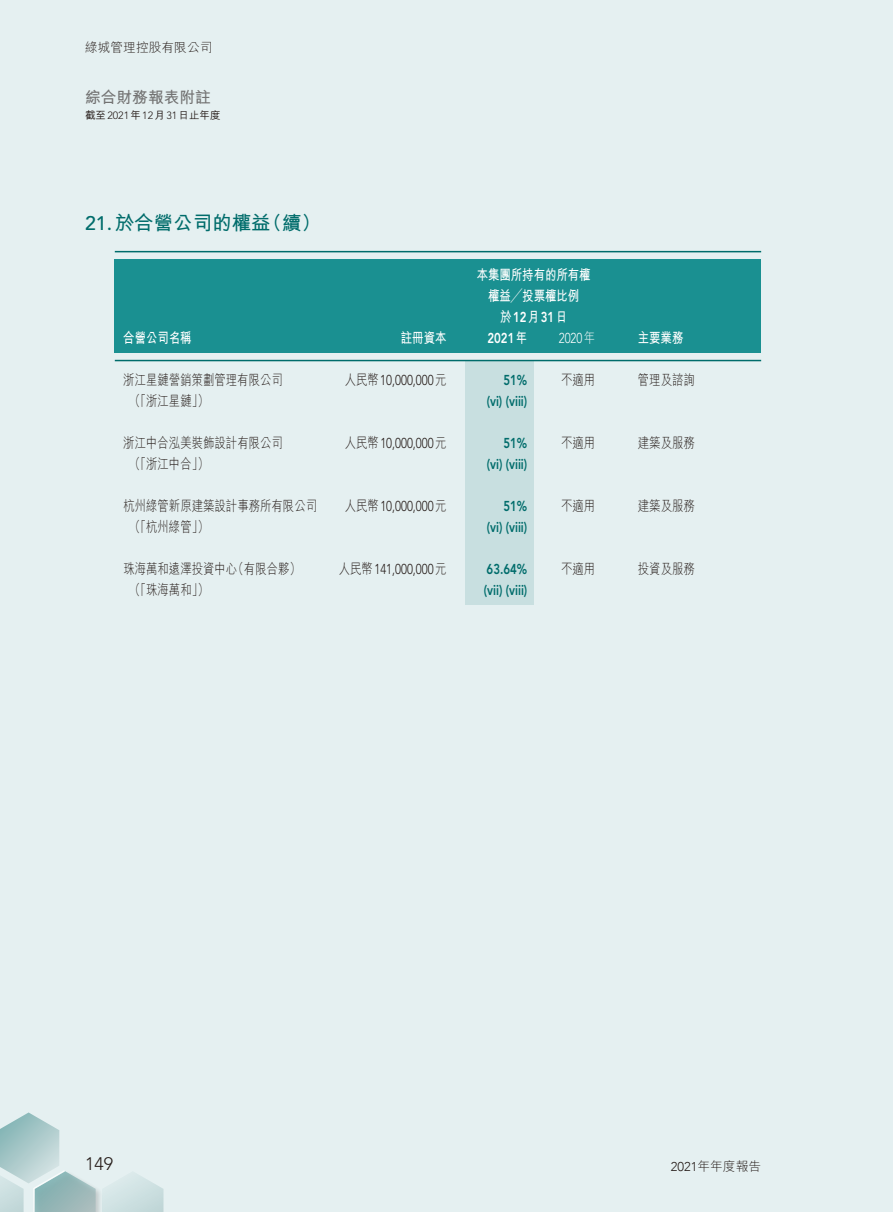
<style>
.page{position:relative;width:893px;height:1212px;background:#fff}
.page>*{position:absolute;margin:0;border:0;box-sizing:border-box;transform-origin:0 0}
.t1{font:700 19.5px "M Hei HK";color:#006c6b}
.t2{font:300 18px "Avenir LT Std";color:#231916}
.t3{font:700 15.75px "M Hei HK";color:#727272}
.t4{font:300 14.25px "M Hei HK";color:#231916;scale:.8 1}
.t5{font:300 14.25px "Avenir LT Std";color:#231916;scale:.8 1}
.t6{font:800 14.25px "Avenir LT Std";color:#006c6b;scale:.8 1}
.t7{font:700 14.25px/21px "M Hei HK";color:#fff;text-align:center;scale:.8 1}
.t8{font:800 14.25px "Avenir LT Std";color:#fff;scale:.8 1}
.t9{font:300 14.25px "Avenir LT Std";color:#fff;scale:.8 1}
.t10{font:300 12.75px "M Hei HK";color:#231916}
.t11{font:500 10.5px "M Hei HK";color:#231916}
.s1{font-family:"Avenir LT Std";font-weight:300}
.s2{font-family:"Avenir LT Std";font-weight:500}
.s3{font-family:"M Hei HK";font-weight:700}
.s4{font-family:"M Hei HK"}
.s5{font-family:"Avenir"}
</style>
<div class="page">
<div style="left:0;top:0;width:892px;height:1212px;background:#e5f0f1"></div>
<svg style="left:103px;top:1173px;width:60px;height:39px"></svg>
<div style="left:32px;top:1170px;width:71px;height:42px;background:#231916;opacity:.35"></div>
<svg style="left:0;top:1112px;width:96px;height:100px"></svg>
<div style="left:466px;top:360px;width:68px;height:245px;background:#c8dfe0"></div>
<div style="left:115px;top:259px;width:646px;height:94px;background:#1a9091"></div>
<hr style="left:115px;top:251px;width:646px;height:1px;background:#006c6b">
<hr style="left:115px;top:360px;width:646px;height:1px;background:#006c6b">
<p class="t10" style="left:85px;top:41px;width:129px">綠城管理控股有限公司</p>
<p class="t3" style="left:85px;top:85px;width:127px">綜合財務報表附註</p>
<p class="t11" style="left:85px;top:107px;width:137px">截至<span class="s1">2021</span>年<span class="s1">12</span>月<span class="s1">31</span>日止年度</p>
<h1 class="t1" style="left:85px;top:209px;width:187px"><span class="s2">21.</span>於合營公司的權益</h1>
<h1 class="t1" style="left:263px;top:209px;width:60px">（續(</h1>
<p class="t7" style="left:477px;top:263px;width:144px">本集團所持有的所有權權益╱投票權比例</p>
<p class="t8" style="left:500px;top:309px;width:85px"><span class="s3">於</span>12<span class="s3">月</span>31<span class="s3">日</span></p>
<p class="t7" style="left:123px;top:326px;width:87px">合營公司名稱</p>
<p class="t7" style="left:401px;top:326px;width:58px">註冊資本</p>
<p class="t8" style="left:487px;top:330px;width:51px">2021<span class="s3">年</span></p>
<p class="t9" style="left:559px;top:330px;width:47px">2020<span class="s4">年</span></p>
<p class="t7" style="left:638px;top:326px;width:58px">主要業務</p>
<p class="t4" style="left:123px;top:373px;width:201px">浙江星鏈營銷策劃管理有限公司</p>
<p class="t5" style="left:345px;top:372px;width:129px"><span class="s4">人民幣</span> 10,000,000<span class="s4">元</span></p>
<p class="t6" style="left:503px;top:372px;width:31px">51%</p>
<p class="t4" style="left:561px;top:373px;width:44px">不適用</p>
<p class="t4" style="left:638px;top:373px;width:73px">管理及諮詢</p>
<p class="t4" style="left:129px;top:394px;width:101px">（「浙江星鏈」）</p>
<p class="t6" style="left:487px;top:393px;width:52px">(vi) (viii(</p>
<p class="t4" style="left:123px;top:436px;width:201px">浙江中合泓美裝飾設計有限公司</p>
<p class="t5" style="left:345px;top:435px;width:129px"><span class="s4">人民幣</span> 10,000,000<span class="s4">元</span></p>
<p class="t6" style="left:503px;top:435px;width:31px">51%</p>
<p class="t4" style="left:561px;top:436px;width:44px">不適用</p>
<p class="t4" style="left:638px;top:436px;width:73px">建築及服務</p>
<p class="t4" style="left:129px;top:457px;width:101px">（「浙江中合」）</p>
<p class="t6" style="left:487px;top:456px;width:52px">(vi) (viii(</p>
<p class="t4" style="left:123px;top:499px;width:244px">杭州綠管新原建築設計事務所有限公司</p>
<p class="t5" style="left:345px;top:498px;width:129px"><span class="s4">人民幣</span> 10,000,000<span class="s4">元</span></p>
<p class="t6" style="left:503px;top:498px;width:31px">51%</p>
<p class="t4" style="left:561px;top:499px;width:44px">不適用</p>
<p class="t4" style="left:638px;top:499px;width:73px">建築及服務</p>
<p class="t4" style="left:129px;top:520px;width:101px">（「杭州綠管」）</p>
<p class="t6" style="left:487px;top:519px;width:52px">(vi) (viii(</p>
<p class="t4" style="left:123px;top:562px;width:144px">珠海萬和遠澤投資中心</p>
<p class="t4" style="left:233px;top:562px;width:87px">（有限合夥）</p>
<p class="t5" style="left:339px;top:561px;width:136px"><span class="s4">人民幣</span>141,000,000<span class="s4">元</span></p>
<p class="t6" style="left:487px;top:561px;width:52px">63.64%</p>
<p class="t4" style="left:561px;top:562px;width:44px">不適用</p>
<p class="t4" style="left:638px;top:562px;width:73px">投資及服務</p>
<p class="t4" style="left:129px;top:583px;width:101px">（「珠海萬和」）</p>
<p class="t6" style="left:484px;top:582px;width:56px">(vii) (viii(</p>
<p class="t2" style="left:85px;top:1153px;width:30px">149</p>
<p class="t10" style="left:671px;top:1160px;width:92px"><span class="s5">2021</span>年年度報告</p>
</div>
